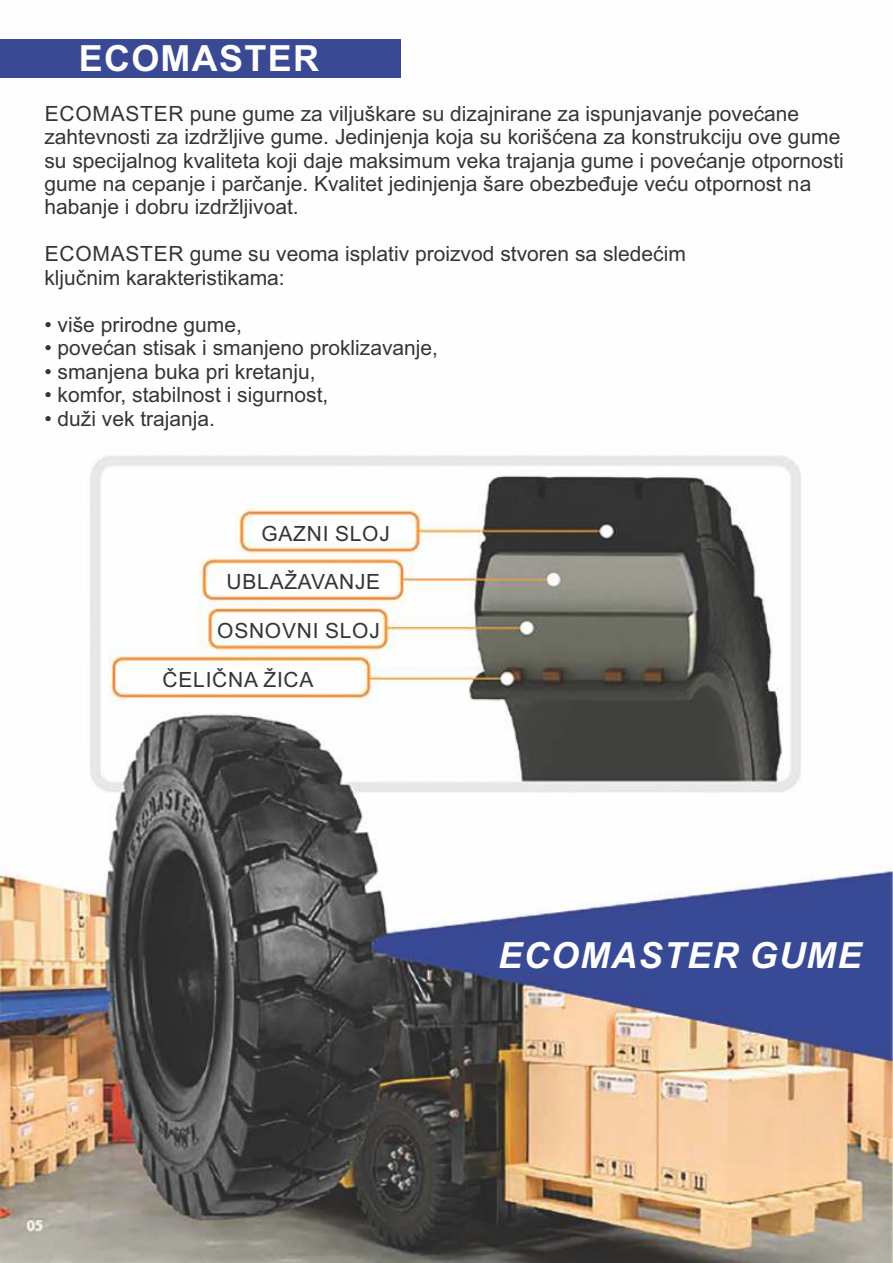
<style>
.page{position:relative;width:893px;height:1263px;background:#fff}
.page>*{position:absolute;margin:0;border:0;box-sizing:border-box;transform-origin:0 0}
.t1{font:italic 700 36px "Arial";letter-spacing:.035em;color:#fefefe}
.t2{font:700 36px "Arial";letter-spacing:.035em;color:#fefefe}
.t3{font:21px/23.4px "Arial";color:#373435}
.t4{font:21px "Arial";letter-spacing:.035em;color:#373435}
</style>
<div class="page">
<img style="left:0;top:39px;width:893px;height:1224px">
<div style="left:0;top:39px;width:400px;height:38px;background:#394993"></div>
<h1 class="t2" style="left:79px;top:45px;width:242px">ECOMASTER</h1>
<p class="t3" style="left:44px;top:103px;width:801px">ECOMASTER pune gume za viljuškare su dizajnirane za ispunjavanje povećane zahtevnosti za izdržljive gume. Jedinjenja koja su korišćena za konstrukciju ove gume su specijalnog kvaliteta koji daje maksimum veka trajanja gume i povećanje otpornosti gume na cepanje i parčanje. Kvalitet jedinjenja šare obezbeđuje veću otpornost na habanje i dobru izdržljivoat.</p>
<p class="t3" style="left:44px;top:244px;width:643px">ECOMASTER gume su veoma isplativ proizvod stvoren sa sledećim ključnim karakteristikama:</p>
<p class="t3" style="left:44px;top:315px;width:199px">• više prirodne gume,</p>
<p class="t3" style="left:44px;top:338px;width:395px">• povećan stisak i smanjeno proklizavanje,</p>
<p class="t3" style="left:44px;top:361px;width:273px">• smanjena buka pri kretanju,</p>
<p class="t3" style="left:44px;top:385px;width:285px">• komfor, stabilnost i sigurnost,</p>
<p class="t3" style="left:44px;top:408px;width:172px">• duži vek trajanja.</p>
<p class="t4" style="left:261px;top:526px;width:130px">GAZNI SLOJ</p>
<p class="t4" style="left:227px;top:573px;width:155px">UBLAŽAVANJE</p>
<p class="t4" style="left:217px;top:622px;width:164px">OSNOVNI SLOJ</p>
<p class="t4" style="left:163px;top:672px;width:152px">ČELIČNA ŽICA</p>
<h1 class="t1" style="left:498px;top:941px;width:365px">ECOMASTER GUME</h1>
</div>
